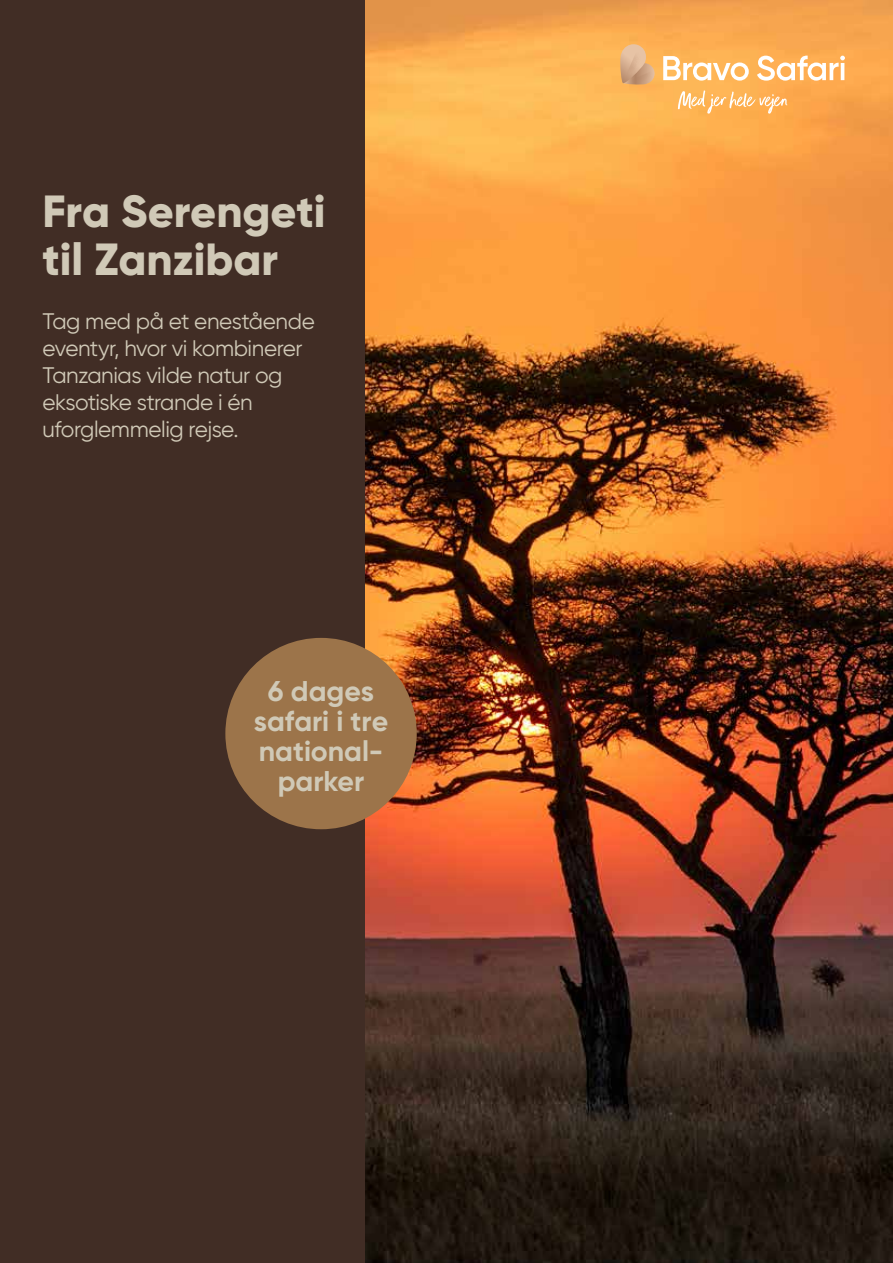
<style>
.page{position:relative;width:893px;height:1263px;background:#fff}
.page>*{position:absolute;margin:0;border:0;box-sizing:border-box;transform-origin:0 0}
.t1{font:800 45px/48px "Gilroy";color:#d0c9b7}
.t2{font:700 28.5px/30px "Gilroy";color:#d0c9b7;text-align:center}
.t3{font:22.5px/27px "Gilroy";letter-spacing:-.02em;color:#d0c9b7}
</style>
<div class="page">
<img style="left:364px;top:0;width:529px;height:1263px">
<div style="left:0;top:0;width:364px;height:1263px;background:#412d25"></div>
<svg style="left:663px;top:56px;width:86px;height:25px"></svg>
<svg style="left:757px;top:55px;width:88px;height:26px"></svg>
<svg style="left:620px;top:44px;width:36px;height:41px"></svg>
<svg style="left:678px;top:90px;width:109px;height:24px;background:#fdbf72"></svg>
<div style="left:225px;top:638px;width:192px;height:191px;background:#9c744a;border-radius:50%"></div>
<h1 class="t1" style="left:43px;top:187px;width:284px">Fra Serengeti til Zanzibar</h1>
<p class="t3" style="left:43px;top:308px;width:274px">Tag med på et enestående eventyr, hvor vi kombinerer<br>Tanzanias vilde natur og eksotiske strande i én uforglemmelig rejse.</p>
<p class="t2" style="left:254px;top:676px;width:136px">6 dages safari i tre national&shy;parker</p>
</div>
